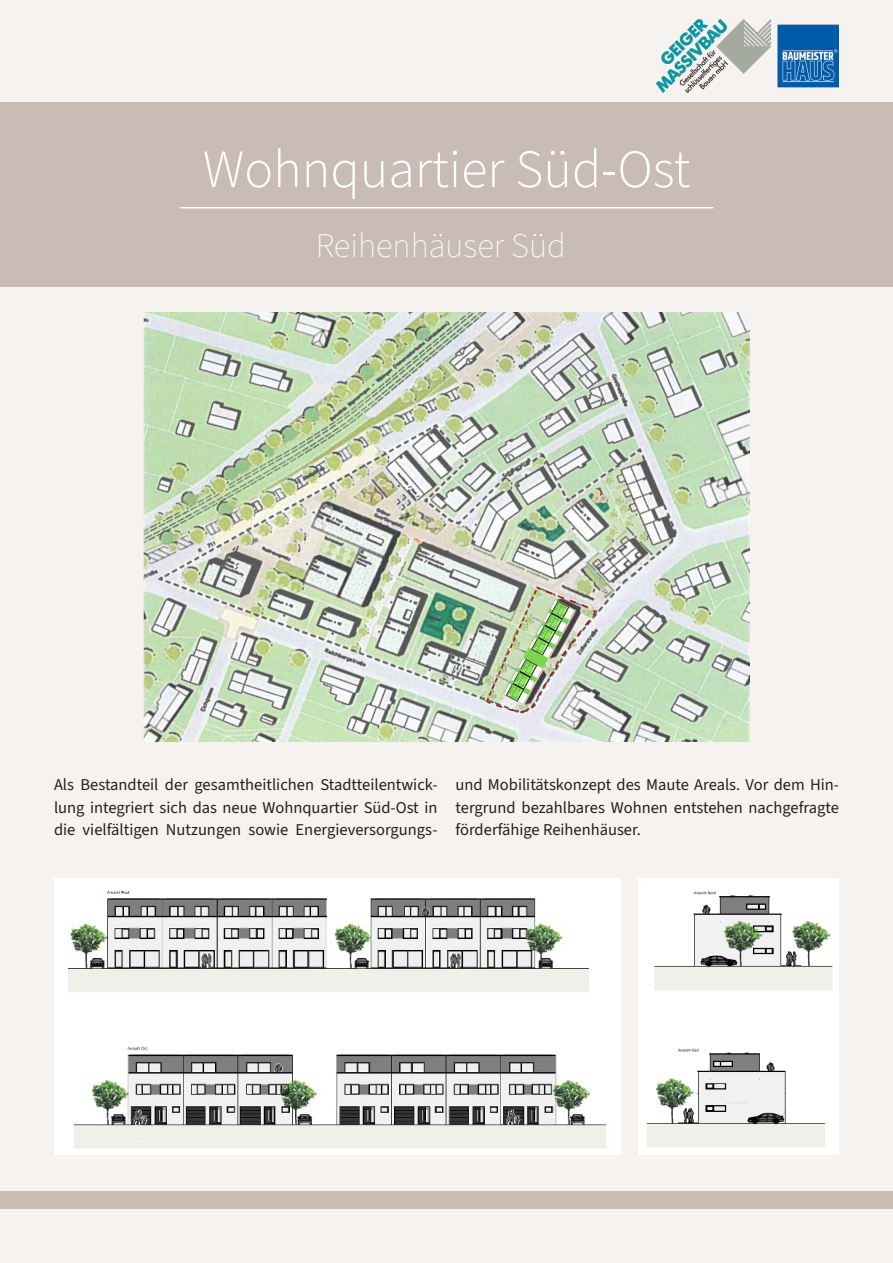
<style>
.page{position:relative;width:893px;height:1263px;background:#f6f2ef}
.page>*{position:absolute;margin:0;border:0;box-sizing:border-box;transform-origin:0 0}
.t1{font:300 54px "Source Sans 3";color:#fff}
.t2{font:200 34.5px "Source Sans 3";color:#fff}
.t3{font:16.5px/22.5px "Source Sans 3";color:#231f20;text-align:justify}
</style>
<div class="page">
<div style="left:0;top:102px;width:893px;height:185px;background:#c9bcb4"></div>
<img style="left:144px;top:312px;width:605px;height:430px">
<hr style="left:180px;top:207px;width:533px;height:1px;background:#fff">
<div style="left:0;top:1191px;width:893px;height:18px;background:#c9bcb4"></div>
<img style="left:656px;top:19px;width:182px;height:73px">
<img style="left:638px;top:878px;width:201px;height:277px">
<img style="left:54px;top:878px;width:566px;height:277px">
<img style="left:484px;top:586px;width:111px;height:128px">
<h1 class="t1" style="left:203px;top:136px;width:489px">Wohnquartier Süd-Ost</h1>
<h2 class="t2" style="left:316px;top:225px;width:251px">Reihenhäuser Süd</h2>
<p class="t3" style="left:54px;top:773px;width:385px">Als Bestandteil der gesamtheitlichen Stadtteilentwick&shy;lung integriert sich das neue Wohnquartier Süd-Ost in die vielfältigen Nutzungen sowie Energieversorgungs-</p>
<p class="t3" style="left:455px;top:773px;width:385px">und Mobilitätskonzept des Maute Areals. Vor dem Hin&shy;tergrund bezahlbares Wohnen entstehen nachgefragte förderfähige Reihenhäuser.</p>
</div>
